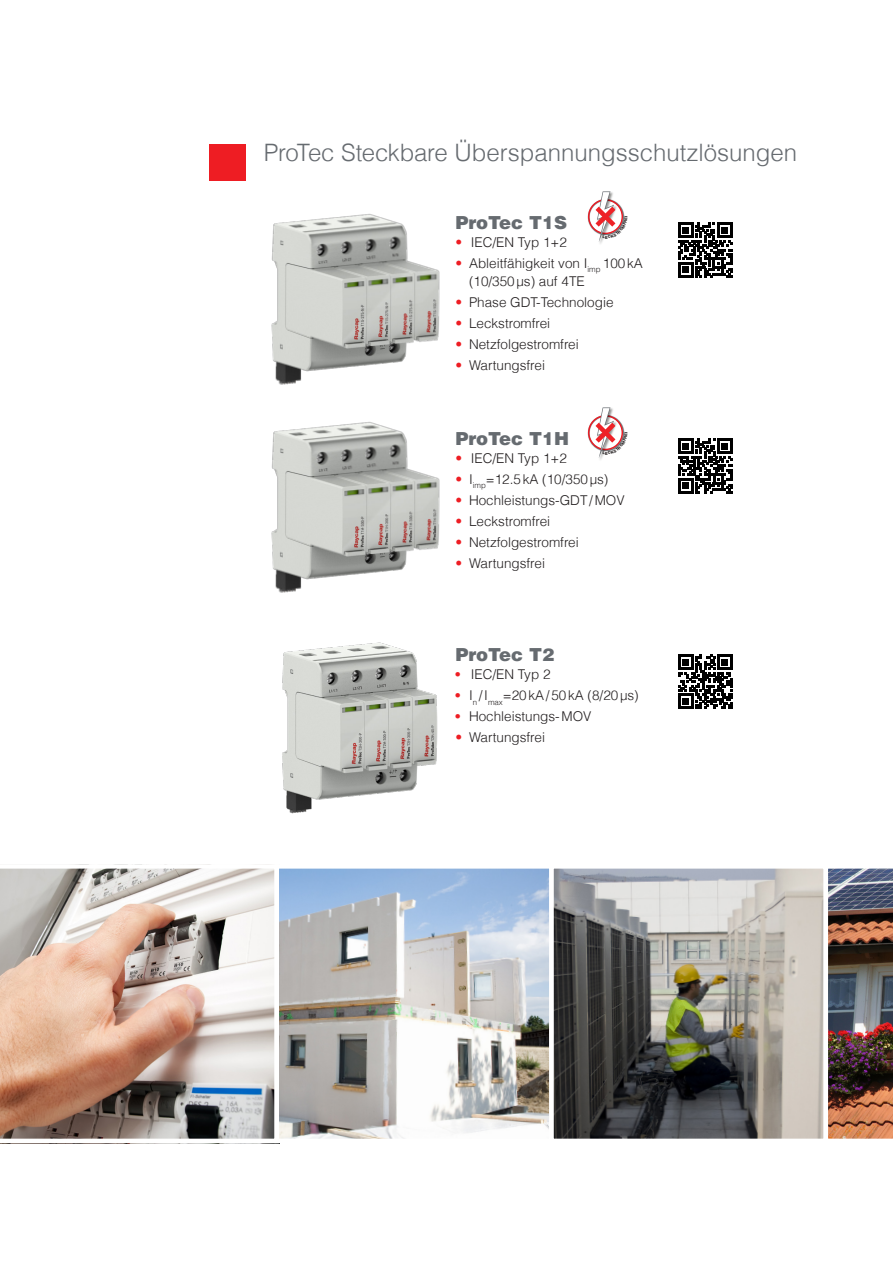
<style>
.page{position:relative;width:893px;height:1263px;background:#fff}
.page>*{position:absolute;margin:0;border:0;box-sizing:border-box;transform-origin:0 0}
.t1{font:300 24px "Helvetica LT Com";color:#666b70}
.t2{font:900 18px "Helvetica Com";color:#666b70}
.t3{font:300 13.5px/18px "Helvetica LT Com";color:#231f20}
.s1{color:#ee1d23}
.s2{font-weight:700;color:#ee1d23}
</style>
<div class="page">
<img style="left:209px;top:167px;width:231px;height:208px">
<div style="left:210px;top:144px;width:36px;height:36px;background:#ee1d23"></div>
<img style="left:282px;top:642px;width:156px;height:172px">
<svg style="left:556px;top:868px;width:265px;height:271px;background:#83827d"></svg>
<img style="left:0;top:864px;width:272px;height:275px">
<svg style="left:272px;top:868px;width:284px;height:276px"></svg>
<img style="left:821px;top:868px;width:72px;height:271px">
<img style="left:271px;top:375px;width:169px;height:218px">
<svg style="left:678px;top:222px;width:55px;height:56px"></svg>
<svg style="left:678px;top:223px;width:54px;height:54px"></svg>
<div style="left:682px;top:266px;width:7px;height:7px;background:#000"></div>
<svg style="left:678px;top:438px;width:55px;height:56px"></svg>
<svg style="left:678px;top:439px;width:54px;height:54px"></svg>
<div style="left:682px;top:482px;width:7px;height:7px;background:#000"></div>
<div style="left:675px;top:651px;width:60px;height:60px;background:linear-gradient(to right,#fff,#fff)"></div>
<svg style="left:678px;top:655px;width:54px;height:54px"></svg>
<div style="left:682px;top:698px;width:7px;height:7px;background:#000"></div>
<svg style="left:588px;top:191px;width:37px;height:51px"></svg>
<svg style="left:588px;top:407px;width:37px;height:51px"></svg>
<h1 class="t1" style="left:264px;top:138px;width:535px">ProTec Steckbare Überspannungsschutzlösungen</h1>
<h2 class="t2" style="left:455px;top:211px;width:113px">ProTec T1S</h2>
<p class="t3" style="left:455px;top:233px;width:113px"><span class="s1">•</span> IEC/EN Typ 1+2</p>
<p class="t3" style="left:469px;top:254px;width:175px;text-indent:-14px"><span class="s1">•</span> Ableitfähigkeit von I<sub>imp</sub> 100kA (10/350μs) auf 4TE</p>
<p class="t3" style="left:455px;top:293px;width:160px"><span class="s1">•</span> Phase GDT-Technologie</p>
<p class="t3" style="left:455px;top:314px;width:96px"><span class="s1">•</span> Leckstromfrei</p>
<p class="t3" style="left:455px;top:335px;width:125px"><span class="s1">•</span> Netzfolgestromfrei</p>
<p class="t3" style="left:455px;top:356px;width:91px"><span class="s1">•</span> Wartungsfrei</p>
<h2 class="t2" style="left:455px;top:427px;width:115px">ProTec T1H</h2>
<p class="t3" style="left:455px;top:449px;width:113px"><span class="s1">•</span> IEC/EN Typ 1+2</p>
<p class="t3" style="left:455px;top:470px;width:154px"><span class="s1">•</span> I<sub>imp</sub>=12.5kA (10/350µs)</p>
<p class="t3" style="left:455px;top:491px;width:171px"><span class="s1">•</span> Hochleistungs-GDT/MOV</p>
<p class="t3" style="left:455px;top:512px;width:96px"><span class="s1">•</span> Leckstromfrei</p>
<p class="t3" style="left:455px;top:533px;width:125px"><span class="s1">•</span> Netzfolgestromfrei</p>
<p class="t3" style="left:455px;top:554px;width:91px"><span class="s1">•</span> Wartungsfrei</p>
<h2 class="t2" style="left:455px;top:643px;width:100px">ProTec T2</h2>
<p class="t3" style="left:455px;top:665px;width:97px"><span class="s2">•</span> IEC/EN Typ 2</p>
<p class="t3" style="left:455px;top:686px;width:185px"><span class="s2">•</span> I<sub>n</sub> /I<sub>max</sub>=20kA/50kA (8/20µs)</p>
<p class="t3" style="left:455px;top:707px;width:137px"><span class="s2">•</span> Hochleistungs-MOV</p>
<p class="t3" style="left:455px;top:728px;width:91px"><span class="s1">•</span> Wartungsfrei</p>
</div>
